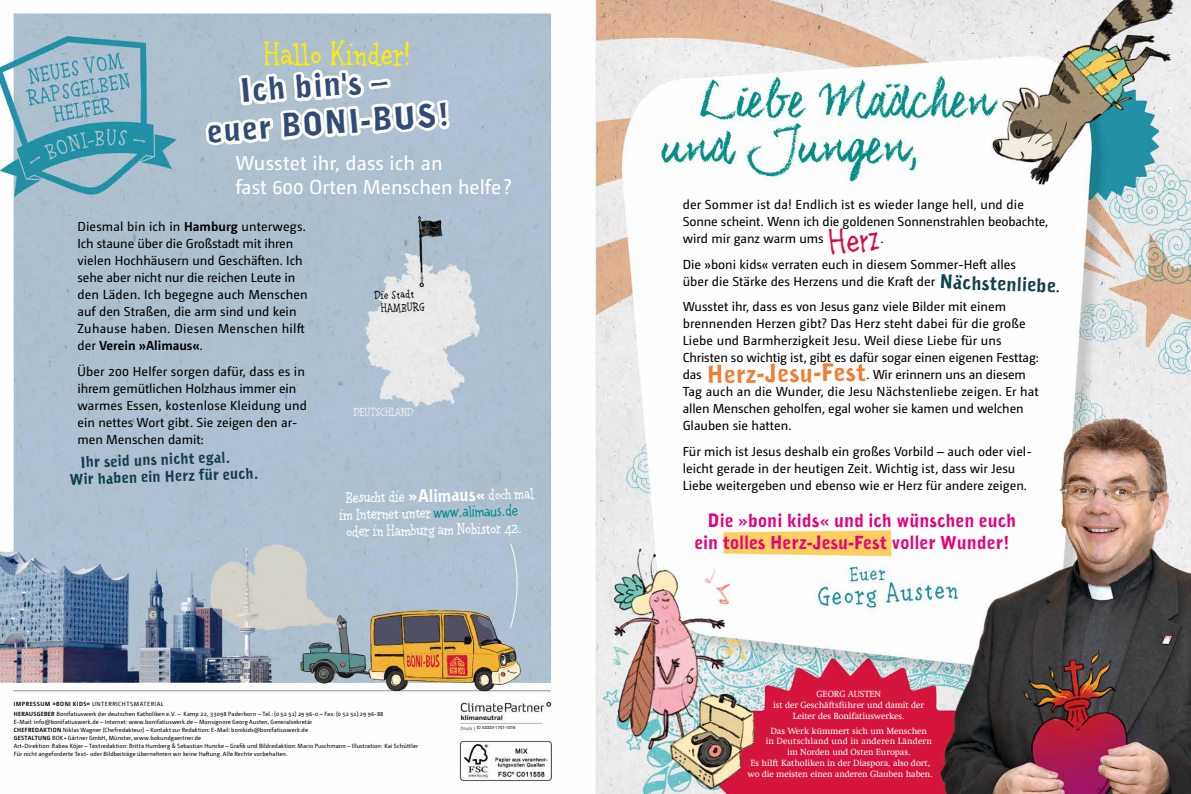
<style>
.page{position:relative;width:1191px;height:794px;background:#fff}
.page>*{position:absolute;margin:0;border:0;box-sizing:border-box;transform-origin:0 0}
.t1{font:33px "Linse Grotesk";color:#d60e3c}
.t2{font:31.6px/38px "Naima";color:#304b75}
.t3{font:30px "Linserif";letter-spacing:.01em;color:#ffed00}
.t4{font:24px "Naima";color:#ee7e32}
.t5{font:20px/24px "Camingo Dos Pro";color:#fff}
.t6{font:18.8px "Naima";color:#113f4e}
.t7{font:18px/22px "Naima";color:#e6007e}
.t8{font:15px "Linserif";color:#fff}
.t9{font:15px/17px "Naima";color:#113f4e}
.t10{font:13px/17px "Camingo Dos Pro";color:#000}
.t11{font:11px/13.2px "Linserif";color:#000}
.t12{font:11px "Linserif";letter-spacing:.01em;color:#f2f1f1}
.t13{font:9px/10.8px "Swift Com";letter-spacing:-.01em;color:#fff;text-align:center}
.t14{font:9px "Swift Com";letter-spacing:.01em;color:#fff}
.t15{font:6px/8px "Camingo Dos Pro";letter-spacing:.015em;color:#000}
.t16{font:4.3px "Helvetica";letter-spacing:-.01em;color:#080809}
.s1{font-weight:700}
.s2{font-family:"Naima";font-size:17px}
.s3{font-family:"Linse Grotesk";font-size:16px;color:#008e85}
.s4{font-family:"Camingo Dos Pro";font-size:16.2px;color:#000}
</style>
<div class="page">
<img style="left:0;top:0;width:1191px;height:794px">
<svg style="left:201px;top:0;width:253px;height:794px"></svg>
<div style="left:477px;top:725px;width:92px;height:6px;background:#fff"></div>
<h3 class="t3" style="left:264px;top:34px;width:149px">Hallo Kinder!</h3>
<h2 class="t2" style="left:203px;top:74px;width:245px;text-indent:35px;rotate:-4deg">Ich bin's – euer BONI-BUS!</h2>
<h3 class="t5" style="left:235px;top:151px;width:278px">Wusstet ihr, dass ich an<br>fast 600 Orten Menschen helfe?</h3>
<p class="t10" style="left:77px;top:218px;width:232px">Diesmal bin ich in <span class="s1">Hamburg</span> unterwegs.<br>Ich staune über die Großstadt mit ihren vielen Hochhäusern und Geschäften. Ich sehe aber nicht nur die reichen Leute in den Läden. Ich begegne auch Menschen auf den Straßen, die arm sind und kein Zuhause haben. Diesen Menschen hilft der <span class="s1">Verein »Alimaus«</span>.</p>
<p class="t10" style="left:77px;top:363px;width:231px">Über 200 Helfer sorgen dafür, dass es in ihrem gemütlichen Holzhaus immer ein warmes Essen, kostenlose Kleidung und ein nettes Wort gibt. Sie zeigen den ar&shy;men Menschen damit:</p>
<p class="t9" style="left:69px;top:454px;width:191px;text-indent:11px;rotate:-2deg">Ihr seid uns nicht egal.<br>Wir haben ein Herz für euch.</p>
<p class="t11" style="left:380px;top:288px;width:45px;text-indent:-6px;rotate:-2deg">Die Stadt<br>HAMBURG</p>
<p class="t12" style="left:354px;top:405px;width:61px">DEUTSCHLAND</p>
<p class="t8" style="left:345px;top:487px;width:190px;rotate:-1deg">Besucht die <span class="s2">»Alimaus«</span> doch mal</p>
<p class="t8" style="left:339px;top:504px;width:181px;rotate:-1deg">im Internet unter <span class="s3">www.alimaus.de</span></p>
<p class="t8" style="left:346px;top:521px;width:177px;rotate:-1deg">oder in Hamburg am Nobistor 42.</p>
<p class="t15" style="left:14px;top:698px;width:371px;line-height:10px"><span class="s1">IMPRESSUM »BONI KIDS«</span> UNTERRICHTSMATERIAL<br><span class="s1">HERAUSGEBER</span> Bonifatiuswerk der deutschen Katholiken e.V. – Kamp 22, 33098 Paderborn – Tel.: (0 52 51) 29 96-0 – Fax: (0 52 51) 29 96-88</p>
<p class="t15" style="left:14px;top:717px;width:406px">E-Mail: info@bonifatiuswerk.de – Internet: www.bonifatiuswerk.de – Monsignore Georg Austen, Generalsekretär<br><span class="s1">CHEFREDAKTION</span> Niklas Wagner (Chefredakteur) – Kontakt zur Redaktion: E-Mail: bonikids@bonifatiuswerk.de<br><span class="s1">GESTALTUNG</span> BOK+Gärtner GmbH<span class="s1">,</span> Münster, www.bokundgaertner.de<br>Art-Direktion: Rabea Köjer – Textredaktion: Britta Humberg &amp; Sebastian Huncke – Grafik und Bildredaktion: Mario Puschmann – Illustration: Kai Schüttler Für nicht angeforderte Text- oder Bildbeiträge übernehmen wir keine Haftung. Alle Rechte vorbehalten.</p>
<p class="t16" style="left:477px;top:724px;width:40px">ID 53323-1701-1016</p>
<p class="t10" style="left:682px;top:196px;width:367px">der Sommer ist da! Endlich ist es wieder lange hell, und die<br>Sonne scheint. Wenn ich die goldenen Sonnenstrahlen beobachte, wird mir ganz warm ums</p>
<h1 class="t1" style="left:826px;top:221px;width:52px;rotate:-6deg">Herz</h1>
<p class="t10" style="left:682px;top:226px;width:335px;line-height:25.5px;text-indent:198px">.<br>Die »boni kids« verraten euch in diesem Sommer-Heft alles</p>
<p class="t10" style="left:682px;top:268px;width:325px;line-height:25.5px">über die Stärke des Herzens und die Kraft der<br>Wusstet ihr, dass es von Jesus ganz viele Bilder mit einem</p>
<p class="t10" style="left:682px;top:315px;width:357px">brennenden Herzen gibt? Das Herz steht dabei für die große Liebe und Barmherzigkeit Jesu. Weil diese Liebe für uns Christen so wichtig ist, gibt es dafür sogar einen eigenen Festtag: das</p>
<h3 class="t6" style="left:940px;top:270px;width:122px;rotate:2deg">Nächstenliebe<span class="s4">.</span></h3>
<h3 class="t4" style="left:706px;top:359px;width:161px;rotate:-1deg">Herz-Jesu-Fest</h3>
<p class="t10" style="left:682px;top:366px;width:358px;text-indent:184px">. Wir erinnern uns an diesem Tag auch an die Wunder, die Jesu Nächstenliebe zeigen. Er hat allen Menschen geholfen, egal woher sie kamen und welchen Glauben sie hatten.</p>
<p class="t10" style="left:682px;top:443px;width:351px">Für mich ist Jesus deshalb ein großes Vorbild – auch oder viel&shy;leicht gerade in der heutigen Zeit. Wichtig ist, dass wir Jesu<br>Liebe weitergeben und ebenso wie er Herz für andere zeigen.</p>
<h3 class="t7" style="left:694px;top:509px;width:323px;text-indent:14px">Die »boni kids« und ich wünschen euch ein tolles Herz-Jesu-Fest voller Wunder!</h3>
<p class="t13" style="left:773px;top:688px;width:153px">GEORG AUSTEN<br>ist der Geschäftsführer und damit der<br>Leiter des Bonifatiuswerkes.</p>
<p class="t13" style="left:770px;top:725px;width:158px">Das Werk kümmert sich um Menschen</p>
<p class="t14" style="left:765px;top:736px;width:168px">in Deutschland und in anderen Ländern</p>
<p class="t13" style="left:787px;top:746px;width:125px">im Norden und Osten Europas.</p>
<p class="t13" style="left:750px;top:757px;width:181px">Es hilft Katholiken in der Diaspora, also dort,</p>
<p class="t13" style="left:748px;top:768px;width:186px">wo die meisten einen anderen Glauben haben.</p>
</div>
